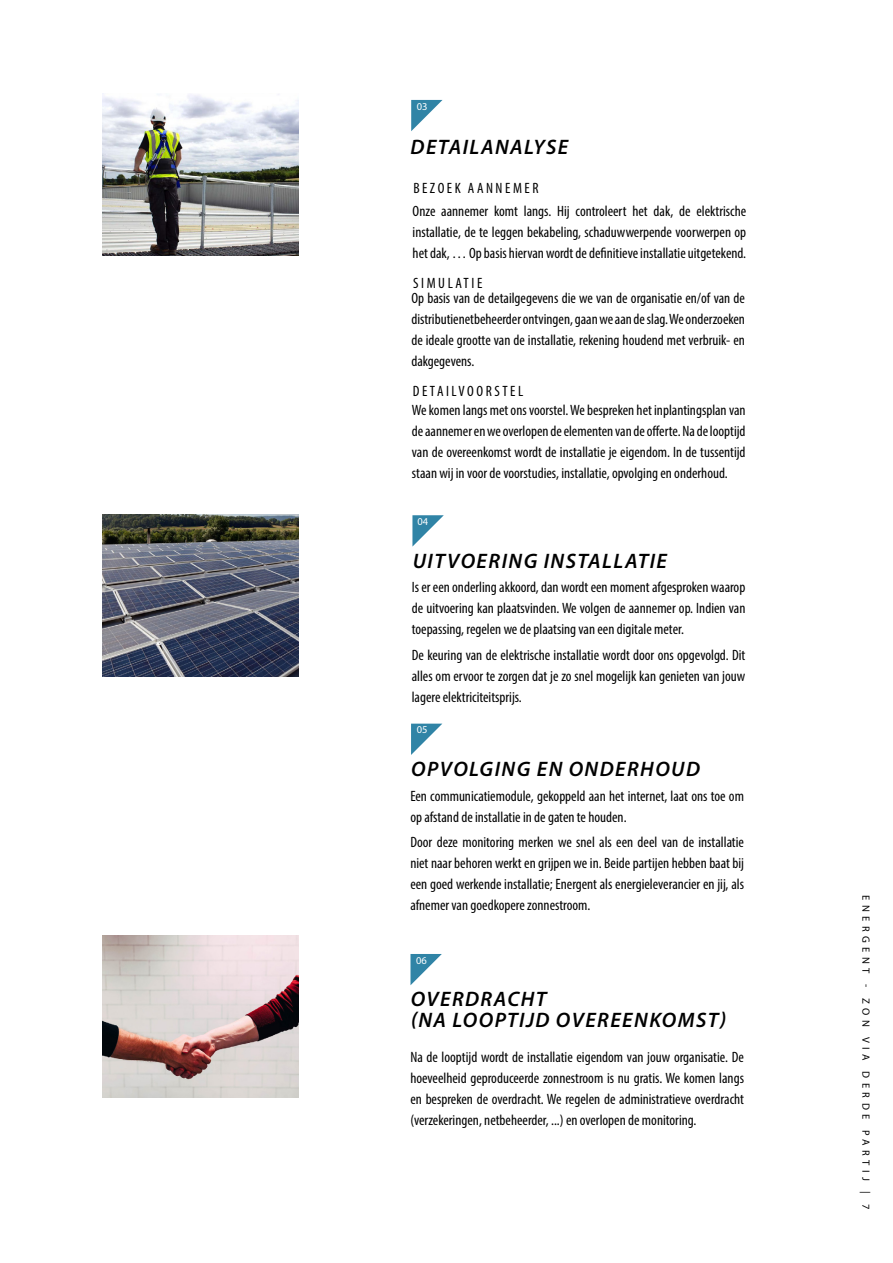
<style>
.page{position:relative;width:893px;height:1263px;background:#fff}
.page>*{position:absolute;margin:0;border:0;box-sizing:border-box;transform-origin:0 0}
.t1{font:italic 600 21px/20.7px "Myriad Pro";letter-spacing:.07em;color:#000}
.t2{font:condensed 15px/21px "Myriad Pro";color:#000;text-align:justify}
.t3{font:condensed 15px "Myriad Pro";letter-spacing:.17em;color:#000}
.t4{font:10.5px "Myriad Pro";letter-spacing:.42em;color:#000}
.t5{font:10.5px "Myriad Pro";color:#fff}
</style>
<div class="page">
<img style="left:102px;top:514px;width:196px;height:162px">
<svg style="left:412px;top:515px;width:32px;height:32px"></svg>
<img style="left:102px;top:94px;width:196px;height:162px">
<svg style="left:411px;top:100px;width:31px;height:31px"></svg>
<svg style="left:411px;top:724px;width:31px;height:31px"></svg>
<img style="left:102px;top:935px;width:196px;height:162px">
<svg style="left:410px;top:954px;width:32px;height:31px"></svg>
<p class="t5" style="left:417px;top:100px;width:12px">03</p>
<h1 class="t1" style="left:411px;top:136px;width:159px">DETAILANALYSE</h1>
<p class="t3" style="left:413px;top:179px;width:127px">BEZOEK AANNEMER</p>
<p class="t2" style="left:413px;top:200px;width:335px">Onze aannemer komt langs. Hij controleert het dak, de elektrische installatie, de te leggen bekabeling, schaduwwerpende voorwerpen op het dak, … Op basis hiervan wordt de definitieve installatie uitgetekend.</p>
<p class="t3" style="left:413px;top:274px;width:71px">SIMULATIE</p>
<p class="t2" style="left:411px;top:288px;width:335px">Op basis van de detailgegevens die we van de organisatie en/of van de distributienetbeheerder ontvingen, gaan we aan de slag. We onderzoeken de ideale grootte van de installatie, rekening houdend met verbruik- en dakgegevens.</p>
<p class="t3" style="left:413px;top:382px;width:112px">DETAILVOORSTEL</p>
<p class="t2" style="left:412px;top:400px;width:335px">We komen langs met ons voorstel. We bespreken het inplantingsplan van de aannemer en we overlopen de elementen van de offerte. Na de looptijd van de overeenkomst wordt de installatie je eigendom. In de tussentijd staan wij in voor de voorstudies, installatie, opvolging en onderhoud.</p>
<p class="t5" style="left:417px;top:515px;width:12px">04</p>
<h1 class="t1" style="left:413px;top:549px;width:256px">UITVOERING INSTALLATIE</h1>
<p class="t2" style="left:412px;top:577px;width:335px">Is er een onderling akkoord, dan wordt een moment afgesproken waarop de uitvoering kan plaatsvinden. We volgen de aannemer op. Indien van toepassing, regelen we de plaatsing van een digitale meter.</p>
<p class="t2" style="left:412px;top:644px;width:335px">De keuring van de elektrische installatie wordt door ons opgevolgd. Dit alles om ervoor te zorgen dat je zo snel mogelijk kan genieten van jouw lagere elektriciteitsprijs.</p>
<p class="t5" style="left:417px;top:723px;width:12px">05</p>
<h1 class="t1" style="left:411px;top:758px;width:290px">OPVOLGING EN ONDERHOUD</h1>
<p class="t2" style="left:410px;top:785px;width:335px">Een communicatiemodule, gekoppeld aan het internet, laat ons toe om op afstand de installatie in de gaten te houden.</p>
<p class="t2" style="left:410px;top:831px;width:335px">Door deze monitoring merken we snel als een deel van de installatie niet naar behoren werkt en grijpen we in. Beide partijen hebben baat bij een goed werkende installatie; Energent als energieleverancier en jij, als afnemer van goedkopere zonnestroom.</p>
<p class="t5" style="left:416px;top:953px;width:12px">06</p>
<h1 class="t1" style="left:411px;top:988px;width:317px">OVERDRACHT<br>(NA LOOPTIJD OVEREENKOMST)</h1>
<p class="t2" style="left:410px;top:1046px;width:335px">Na de looptijd wordt de installatie eigendom van jouw organisatie. De hoeveelheid geproduceerde zonnestroom is nu gratis. We komen langs en bespreken de overdracht. We regelen de administratieve overdracht (verzekeringen, netbeheerder, ...) en overlopen de monitoring.</p>
<p class="t4" style="left:872px;top:895px;width:316px;rotate:90deg">ENERGENT - ZON VIA DERDE PARTIJ | 7</p>
</div>
